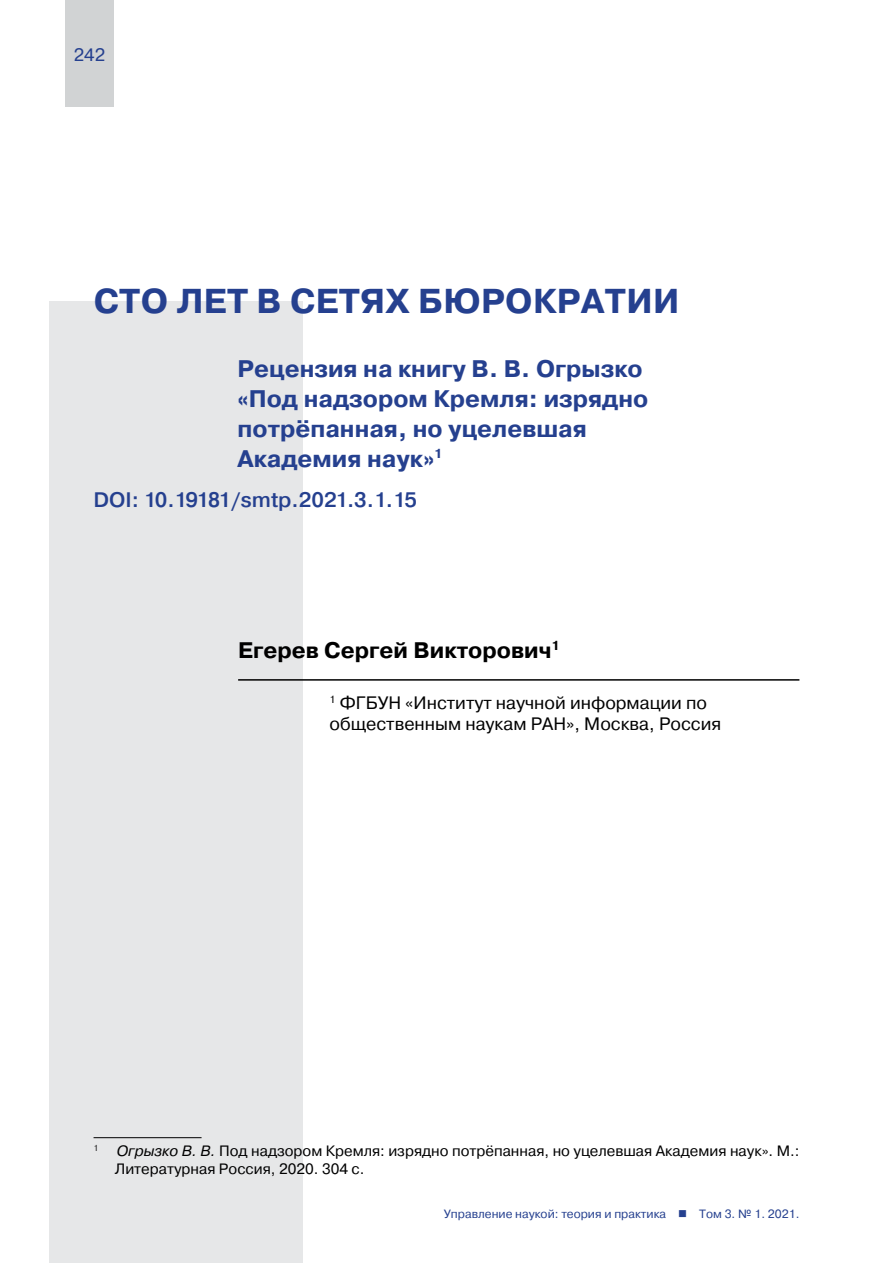
<style>
.page{position:relative;width:893px;height:1263px;background:#fff}
.page>*{position:absolute;margin:0;border:0;box-sizing:border-box;transform-origin:0 0}
.t1{font:700 34.5px "Pragmatica";letter-spacing:.01em;color:#25408f}
.t2{font:700 24px/30px "Pragmatica";color:#25408f}
.t3{font:700 22.5px "Pragmatica";color:#000}
.t4{font:500 21px "Pragmatica";letter-spacing:-.03em;color:#25408f}
.t5{font:18px/21px "Pragmatica";color:#000}
.t6{font:18px "Pragmatica";color:#25408f}
.t7{font:15px/18px "Pragmatica";color:#000}
.t8{font:12px "Pragmatica";color:#25408f}
.s1{font-style:italic}
</style>
<div class="page">
<div style="left:50px;top:302px;width:253px;height:961px;background:#e6e7e8"></div>
<div style="left:65px;top:0;width:49px;height:106px;background:#d1d3d4"></div>
<hr style="left:94px;top:1137px;width:108px;height:1px;background:#000">
<hr style="left:238px;top:679px;width:561px;height:2px;background:#000">
<p class="t6" style="left:74px;top:44px;width:33px">242</p>
<h1 class="t1" style="left:94px;top:279px;width:587px">СТО ЛЕТ В СЕТЯХ БЮРОКРАТИИ</h1>
<h2 class="t2" style="left:238px;top:354px;width:412px">Рецензия на книгу В. В. Огрызко «Под надзором Кремля: изрядно потрёпанная, но уцелевшая<br>Академия наук»<sup>1</sup></h2>
<h3 class="t4" style="left:94px;top:487px;width:324px">DOI: 10.19181/smtp.2021.3.1.15</h3>
<h3 class="t3" style="left:238px;top:635px;width:324px">Егерев Сергей Викторович<sup>1</sup></h3>
<p class="t5" style="left:330px;top:692px;width:393px"><sup>1</sup> ФГБУН «Институт научной информации по общественным наукам РАН», Москва, Россия</p>
<p class="t7" style="left:115px;top:1142px;width:686px;text-indent:-21px"><sup>1</sup> <span class="s1">Огрызко В. В.</span> Под надзором Кремля: изрядно потрёпанная, но уцелевшая Академия наук». М.:<br>Литературная Россия, 2020. 304 с.</p>
<p class="t8" style="left:444px;top:1206px;width:357px">Управление наукой: теория и практика ■ Том 3. № 1. 2021.</p>
</div>
